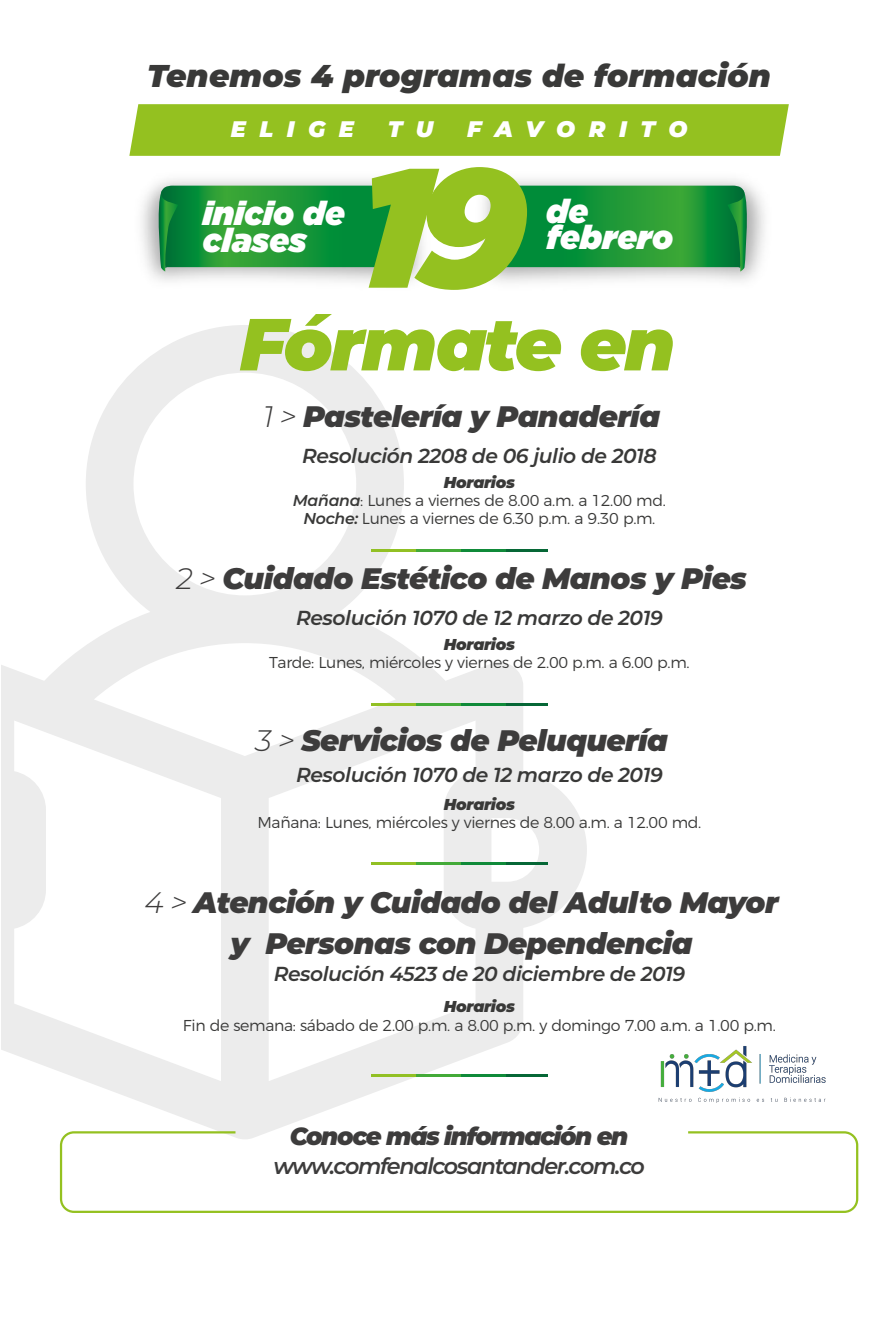
<style>
.page{position:relative;width:892px;height:1340px;background:#fff}
.page>*{position:absolute;margin:0;border:0;box-sizing:border-box;transform-origin:0 0}
.t1{font:italic 900 168.53px "Gotham";color:#94c120}
.t2{font:italic 900 73.58px "Montserrat";letter-spacing:-.03em;color:#94c120}
.t3{font:italic 900 33.3px/26.6px "Gotham";color:#fff}
.t4{font:italic 900 31.5px "Montserrat";color:#393938}
.t5{font:italic 900 29.7px/40.5px "Montserrat";letter-spacing:-.02em;color:#3d3c3c;text-align:center}
.t6{font:italic 900 24.75px "Montserrat";letter-spacing:-.06em;color:#3d3c3c}
.t7{font:italic 600 22.5px "Montserrat";letter-spacing:-.06em;color:#3d3c3c}
.t8{font:italic 900 22.5px "Montserrat";letter-spacing:.6em;color:#fff}
.t9{font:italic 600 20.25px "Montserrat";letter-spacing:-.02em;color:#393938}
.t10{font:300 15.75px/18px "Montserrat";letter-spacing:-.02em;color:#393938;text-align:center}
.t11{font:italic 900 15.75px "Montserrat";letter-spacing:-.02em;color:#393938}
.s1{font-weight:300}
.s2{font-weight:900;font-style:italic}
.s3{font-weight:600;font-style:italic}
</style>
<div class="page">
<svg style="left:2px;top:356px;width:585px;height:783px"></svg>
<svg style="left:137px;top:104px;width:651px;height:4px;background:#98c32a"></svg>
<hr style="left:503px;top:1074px;width:45px;height:3px;background:#066736">
<hr style="left:461px;top:1074px;width:44px;height:3px;background:#0f8a39">
<hr style="left:416px;top:1074px;width:45px;height:3px;background:#43aa38">
<hr style="left:371px;top:1074px;width:45px;height:3px;background:#92c024">
<hr style="left:503px;top:862px;width:45px;height:2px;background:#066736">
<hr style="left:461px;top:862px;width:44px;height:2px;background:#0f8a39">
<hr style="left:416px;top:862px;width:45px;height:2px;background:#43aa38">
<hr style="left:371px;top:862px;width:45px;height:2px;background:#92c024">
<hr style="left:503px;top:703px;width:45px;height:3px;background:#066736">
<hr style="left:461px;top:703px;width:44px;height:3px;background:#0f8a39">
<hr style="left:416px;top:703px;width:45px;height:3px;background:#43aa38">
<hr style="left:371px;top:703px;width:45px;height:3px;background:#92c024">
<hr style="left:503px;top:549px;width:45px;height:2px;background:#066736">
<hr style="left:461px;top:549px;width:44px;height:2px;background:#0f8a39">
<hr style="left:416px;top:549px;width:45px;height:2px;background:#43aa38">
<hr style="left:371px;top:549px;width:45px;height:2px;background:#92c024">
<div style="left:60px;top:1131px;width:798px;height:81px;border:2px solid #94c120;border-radius:13px"></div>
<img style="left:658px;top:1046px;width:168px;height:57px">
<img style="left:494px;top:108px;width:295px;height:175px">
<svg style="left:494px;top:186px;width:256px;height:85px;background:#209740"></svg>
<img style="left:129px;top:108px;width:365px;height:248px">
<svg style="left:155px;top:186px;width:258px;height:85px;background:#209740"></svg>
<h3 class="t4" style="left:147px;top:52px;width:625px">Tenemos 4 programas de formación</h3>
<h3 class="t8" style="left:231px;top:111px;width:125px">ELIGE</h3>
<h3 class="t8" style="left:388px;top:111px;width:47px">T U</h3>
<h3 class="t8" style="left:467px;top:111px;width:222px">FAVORITO</h3>
<h1 class="t1" style="left:356px;top:130px;width:172px">19</h1>
<h3 class="t3" style="left:203px;top:199px;width:144px">inicio de clases</h3>
<h3 class="t3" style="left:546px;top:197px;width:129px">de febrero</h3>
<h2 class="t2" style="left:240px;top:289px;width:437px">Fórmate en</h2>
<h3 class="t5" style="left:263px;top:394px;width:398px"><span class="s1">1 &gt;</span> Pastelería y Panadería</h3>
<p class="t9" style="left:302px;top:441px;width:356px">Resolución 2208 de 06 julio de 2018</p>
<p class="t10" style="left:293px;top:472px;width:374px"><span class="s2">Horarios<br></span><span class="s3">Mañana</span>: Lunes a viernes de 8.00 a.m. a 12.00 md.<br><span class="s3">Noche:</span> Lunes a viernes de 6.30 p.m. a 9.30 p.m.</p>
<h3 class="t5" style="left:176px;top:556px;width:572px"><span class="s1">2 &gt;</span> Cuidado Estético de Manos y Pies</h3>
<p class="t9" style="left:296px;top:604px;width:368px">Resolución 1070 de 12 marzo de 2019</p>
<p class="t11" style="left:444px;top:633px;width:72px">Horarios</p>
<p class="t10" style="left:269px;top:652px;width:422px">Tarde: Lunes, miércoles y viernes de 2.00 p.m. a 6.00 p.m.</p>
<h3 class="t5" style="left:255px;top:718px;width:414px"><span class="s1">3 &gt;</span> Servicios de Peluquería</h3>
<p class="t9" style="left:296px;top:760px;width:368px">Resolución 1070 de 12 marzo de 2019</p>
<p class="t11" style="left:444px;top:792px;width:72px">Horarios</p>
<p class="t10" style="left:257px;top:811px;width:445px">Mañana: Lunes, miércoles y viernes de 8.00 a.m. a 12.00 md.</p>
<h3 class="t5" style="left:144px;top:880px;width:635px"><span class="s1">4 &gt;</span> Atención y Cuidado del Adulto Mayor y Personas con Dependencia</h3>
<p class="t9" style="left:274px;top:959px;width:413px">Resolución 4523 de 20 diciembre de 2019</p>
<p class="t11" style="left:444px;top:995px;width:72px">Horarios</p>
<p class="t10" style="left:183px;top:1014px;width:594px">Fin de semana: sábado de 2.00 p.m. a 8.00 p.m. y domingo 7.00 a.m. a 1.00 p.m.</p>
<h3 class="t6" style="left:290px;top:1117px;width:340px">Conoce más información en</h3>
<h3 class="t7" style="left:273px;top:1150px;width:373px">www.comfenalcosantander.com.co</h3>
</div>
